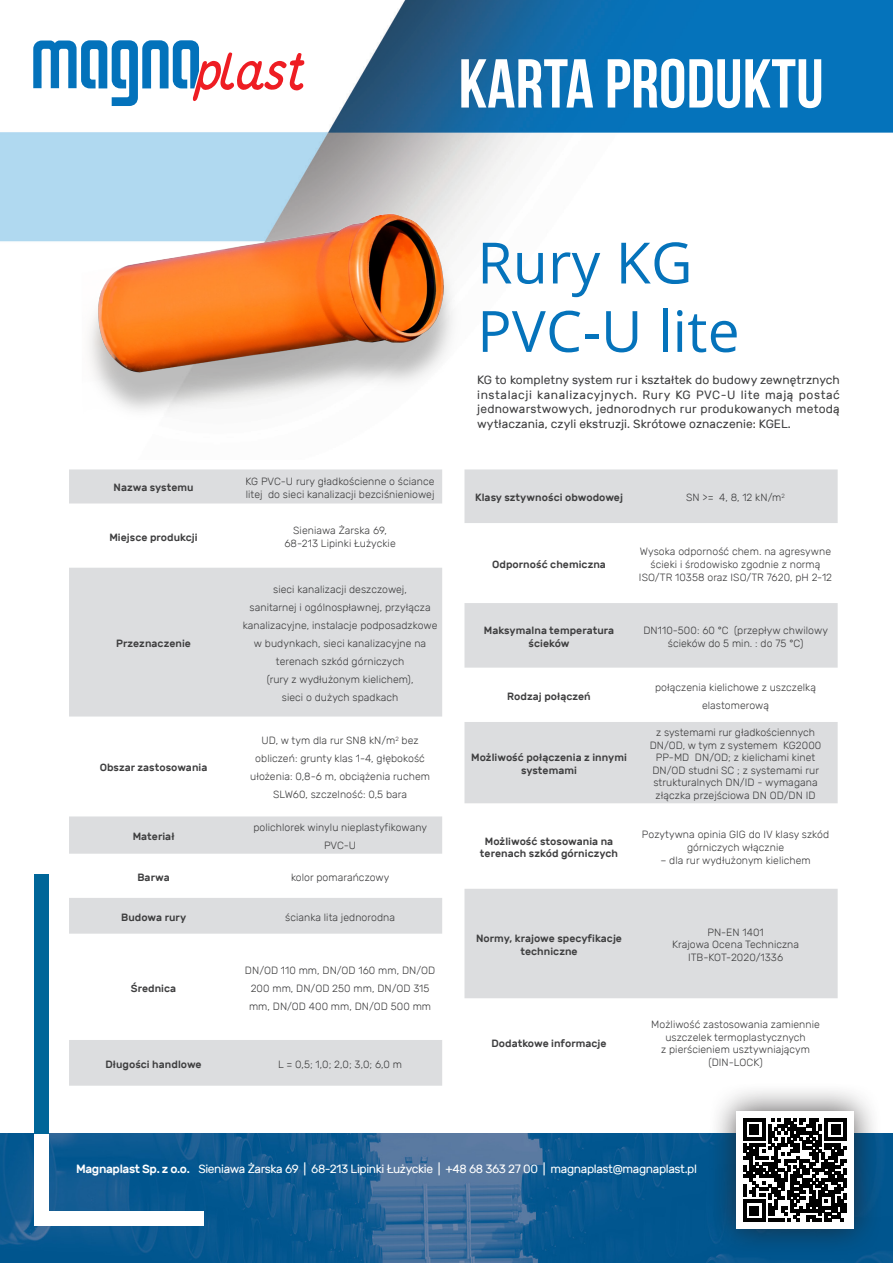
<style>
.page{position:relative;width:893px;height:1263px;background:#fff}
.page>*{position:absolute;margin:0;border:0;box-sizing:border-box;transform-origin:0 0}
.tekst{font:700 69px "Bebas Neue";letter-spacing:.005em;color:#fff}
.tekst-2{font:57px/68.4px "Open Sans";letter-spacing:.005em;color:#0573bb}
.tekst-3{font:12px/14.4px "Rubik";letter-spacing:.005em;color:#3e3e3f;text-align:justify}
.t1{font:12px "Rubik";letter-spacing:-.03em;color:#fff}
.tekst-4{font:300 10.5px/12.6px "Rubik";letter-spacing:.005em;color:#3e3e3f;text-align:center}
.tekst-5{font:500 10.5px/12.6px "Rubik";letter-spacing:.005em;color:#3e3e3f;text-align:center}
.s1{font-weight:500}
</style>
<div class="page">
<img style="left:0;top:0;width:893px;height:242px">
<svg style="left:33px;top:40px;width:271px;height:66px"></svg>
<img style="left:0;top:1133px;width:893px;height:130px">
<div style="left:34px;top:1049px;width:14px;height:170px;background:#fff"></div>
<div style="left:34px;top:1212px;width:170px;height:14px;background:#fff"></div>
<div style="left:34px;top:874px;width:14px;height:259px;background:#069"></div>
<svg style="left:69px;top:469px;width:373px;height:617px"></svg>
<svg style="left:464px;top:469px;width:374px;height:529px;fill:#dcdddf"></svg>
<div style="left:708px;top:1082px;width:174px;height:175px;background:#231f20;opacity:.75"></div>
<div style="left:736px;top:1110px;width:118px;height:118px;background:#fff"></div>
<svg style="left:743px;top:1118px;width:104px;height:104px"></svg>
<img style="left:20px;top:151px;width:484px;height:261px">
<p class="tekst" style="left:459px;top:46px;width:367px">KARTA PRODUKTU</p>
<p class="tekst-2" style="left:477px;top:227px;width:264px">Rury KG<br>PVC-U lite</p>
<p class="tekst-5" style="left:114px;top:482px;width:81px">Nazwa systemu</p>
<p class="tekst-4" style="left:246px;top:475px;width:190px;text-align:left">KG PVC-U rury gładkościenne o ściance litej do sieci kanalizacji bezciśnieniowej</p>
<p class="tekst-5" style="left:109px;top:531px;width:90px">Miejsce produkcji</p>
<p class="tekst-4" style="left:284px;top:524px;width:113px">Sieniawa Żarska 69,<br>68-213 Lipinki Łużyckie</p>
<p class="tekst-5" style="left:116px;top:637px;width:76px">Przeznaczenie</p>
<p class="tekst-5" style="left:100px;top:762px;width:109px">Obszar zastosowania</p>
<p class="tekst-4" style="left:243px;top:580px;width:196px;line-height:18px">sieci kanalizacji deszczowej,<br>sanitarnej i ogólnospławnej, przyłącza kanalizacyjne, instalacje podposadzkowe w budynkach, sieci kanalizacyjne na terenach szkód górniczych<br>(rury z wydłużonym kielichem),<br>sieci o dużych spadkach</p>
<p class="tekst-4" style="left:250px;top:732px;width:181px;line-height:18px">UD, w tym dla rur SN8 kN/m<sup>2</sup> bez obliczeń: grunty klas 1-4, głębokość ułożenia: 0,8-6 m, obciążenia ruchem SLW60, szczelność: 0,5 bara</p>
<p class="tekst-5" style="left:133px;top:830px;width:43px">Materiał</p>
<p class="tekst-4" style="left:253px;top:818px;width:175px;line-height:18px">polichlorek winylu nieplastyfikowany<br>PVC-U</p>
<p class="tekst-5" style="left:137px;top:871px;width:34px">Barwa</p>
<p class="tekst-4" style="left:291px;top:871px;width:100px">kolor pomarańczowy</p>
<p class="tekst-5" style="left:121px;top:911px;width:67px">Budowa rury</p>
<p class="tekst-4" style="left:285px;top:911px;width:111px">ścianka lita jednorodna</p>
<p class="tekst-5" style="left:131px;top:982px;width:47px">Średnica</p>
<p class="tekst-4" style="left:245px;top:961px;width:192px;line-height:18px">DN/OD 110 mm, DN/OD 160 mm, DN/OD<br>200 mm, DN/OD 250 mm, DN/OD 315 mm, DN/OD 400 mm, DN/OD 500 mm</p>
<p class="tekst-5" style="left:105px;top:1058px;width:98px">Długości handlowe</p>
<p class="tekst-4" style="left:278px;top:1058px;width:126px">L = 0,5; 1,0; 2,0; 3,0; 6,0 m</p>
<p class="tekst-3" style="left:477px;top:373px;width:364px">KG to kompletny system rur i kształtek do budowy zewnętrznych instalacji kanalizacyjnych. Rury KG PVC-U lite mają postać jednowarstwowych, jednorodnych rur produkowanych metodą wytłaczania, czyli ekstruzji. Skrótowe oznaczenie: KGEL.</p>
<p class="tekst-5" style="left:475px;top:491px;width:149px">Klasy sztywności obwodowej</p>
<p class="tekst-4" style="left:686px;top:491px;width:100px">SN &gt;= 4, 8, 12 kN/m<sup>2</sup></p>
<p class="tekst-5" style="left:492px;top:558px;width:115px">Odporność chemiczna</p>
<p class="tekst-4" style="left:639px;top:545px;width:195px">Wysoka odporność chem. na agresywne ścieki i środowisko zgodnie z normą<br>ISO/TR 10358 oraz ISO/TR 7620, pH 2-12</p>
<p class="tekst-5" style="left:484px;top:624px;width:132px">Maksymalna temperatura ścieków</p>
<p class="tekst-4" style="left:643px;top:624px;width:186px">DN110-500: 60 °C (przepływ chwilowy ścieków do 5 min. : do 75 °C)</p>
<p class="tekst-5" style="left:507px;top:690px;width:85px">Rodzaj połączeń</p>
<p class="tekst-4" style="left:655px;top:678px;width:162px;line-height:18px">połączenia kielichowe z uszczelką elastomerową</p>
<p class="tekst-5" style="left:471px;top:751px;width:157px">Możliwość połączenia z innymi systemami</p>
<p class="tekst-4" style="left:650px;top:726px;width:173px">z systemami rur gładkościennych<br>DN/OD, w tym z systemem KG2000<br>PP-MD DN/OD; z kielichami kinet<br>DN/OD studni SC ; z systemami rur strukturalnych DN/ID - wymagana złączka przejściowa DN OD/DN ID</p>
<p class="tekst-5" style="left:480px;top:835px;width:140px">Możliwość stosowania na terenach szkód górniczych</p>
<p class="tekst-4" style="left:642px;top:828px;width:189px">Pozytywna opinia GIG do IV klasy szkód górniczych włącznie</p>
<p class="tekst-4" style="left:660px;top:854px;width:152px">– dla rur wydłużonym kielichem</p>
<p class="tekst-5" style="left:476px;top:932px;width:147px">Normy, krajowe specyfikacje techniczne</p>
<p class="tekst-4" style="left:672px;top:926px;width:129px">PN-EN 1401<br>Krajowa Ocena Techniczna<br>ITB-KOT-2020/1336</p>
<p class="tekst-5" style="left:491px;top:1037px;width:117px">Dodatkowe informacje</p>
<p class="tekst-4" style="left:651px;top:1018px;width:170px">Możliwość zastosowania zamiennie uszczelek termoplastycznych<br>z pierścieniem usztywniającym (DIN-LOCK)</p>
<p class="t1" style="left:76px;top:1162px;width:622px"><span class="s1">Magnaplast Sp. z o.o.</span> Sieniawa Żarska 69 | 68-213 Lipinki Łużyckie | +48 68 363 27 00 | magnaplast@magnaplast.pl</p>
</div>
